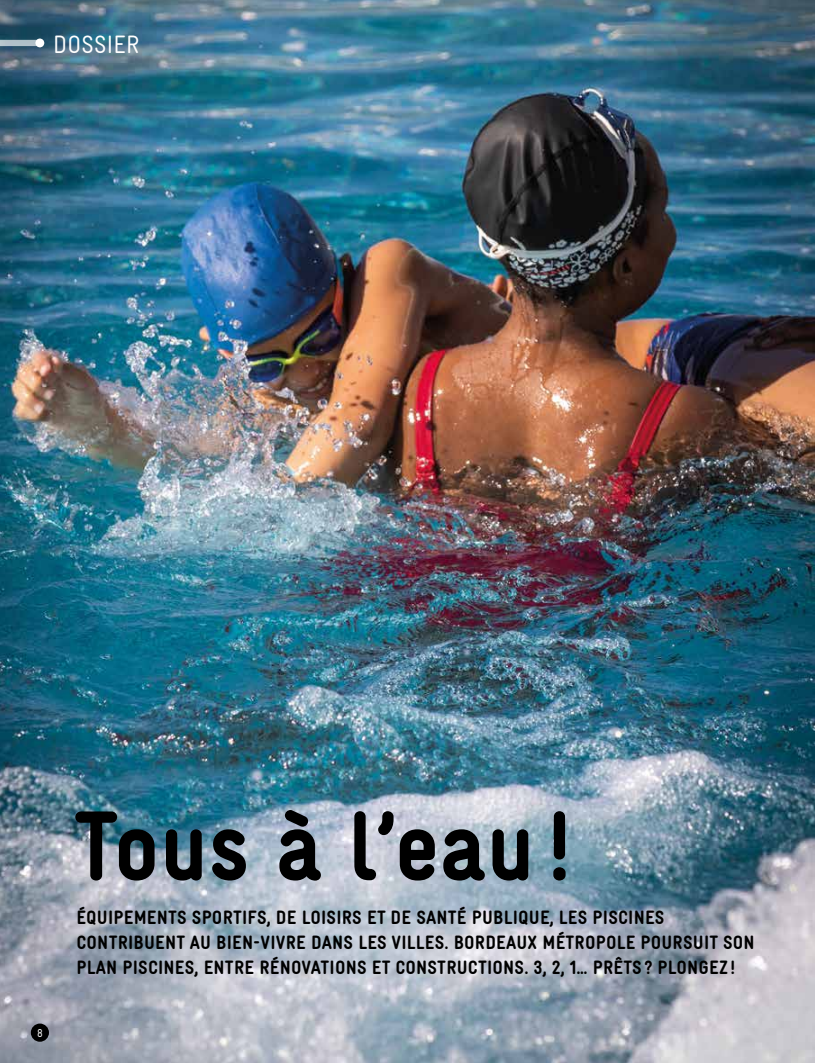
<style>
.page{position:relative;width:815px;height:1063px;background:#fff}
.page>*{position:absolute;margin:0;border:0;box-sizing:border-box;transform-origin:0 0}
.t1{font:900 condensed 98.62px "Gravur LL";color:#000}
.t2{font:condensed 25px "Gravur LL";letter-spacing:.01em;color:#fff}
.t3{font:900 condensed 19.25px/24.8px "Gravur LL";letter-spacing:.01em;color:#000}
.t4{font:condensed 11.38px "Gravur LL";color:#fff}
</style>
<div class="page">
<img style="left:0;top:0;width:815px;height:1063px">
<div style="left:31px;top:1024px;width:18px;height:18px;background:#000;border-radius:50%"></div>
<div style="left:0;top:40px;width:40px;height:6px;background:#b1c0c9"></div>
<div style="left:35px;top:39px;width:9px;height:8px;background:#fff;border-radius:50%"></div>
<p class="t2" style="left:53px;top:28px;width:88px">DOSSIER</p>
<p class="t4" style="left:37px;top:1025px;width:7px">8</p>
<h1 class="t1" style="left:74px;top:779px;width:500px">Tous à l’eau !</h1>
<p class="t3" style="left:76px;top:905px;width:680px">ÉQUIPEMENTS SPORTIFS, DE LOISIRS ET DE SANTÉ PUBLIQUE, LES PISCINES<br>CONTRIBUENT AU BIEN-VIVRE DANS LES VILLES. BORDEAUX MÉTROPOLE POURSUIT SON<br>PLAN PISCINES, ENTRE RÉNOVATIONS ET CONSTRUCTIONS. 3, 2, 1… PRÊTS ? PLONGEZ !</p>
</div>
